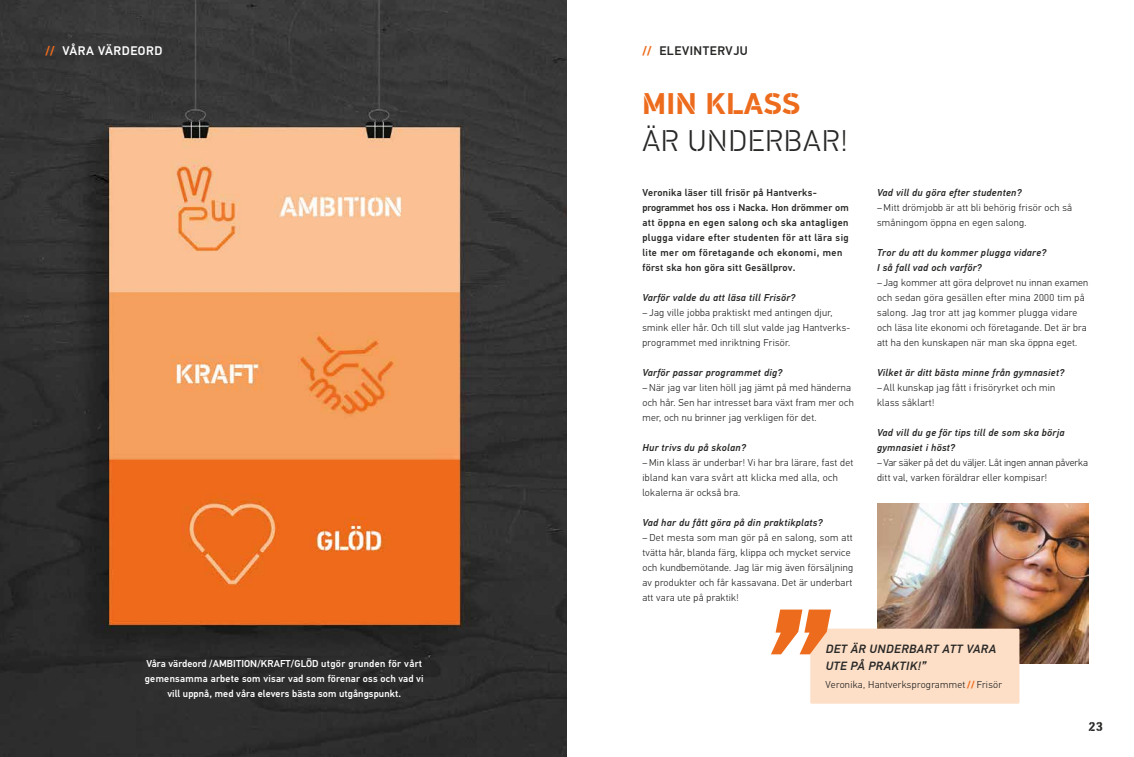
<style>
.page{position:relative;width:1134px;height:757px;background:#fff}
.page>*{position:absolute;margin:0;border:0;box-sizing:border-box;transform-origin:0 0}
.t1{font:300 30px "PFDIN Stencil";letter-spacing:.04em;color:#282827}
.t2{font:700 30px "PFDIN Stencil";letter-spacing:.02em;color:#ed6b1c}
.t3{font:700 13px "PFDIN Stencil";color:#282827}
.t4{font:500 12.5px "PFDIN Text Pro";letter-spacing:.04em;color:#fff}
.t5{font:500 12.5px "PFDIN Text Pro";letter-spacing:.04em;color:#282827}
.t6{font:italic 500 12px/17px "PFDIN Text Pro";letter-spacing:.04em;color:#282827}
.t7{font:300 10px/15px "PFDIN Text Pro";letter-spacing:.03em;color:#282827}
.t8{font:italic 500 10px/15px "PFDIN Text Pro";letter-spacing:.03em;color:#282827}
.t9{font:500 10px/15px "PFDIN Text Pro";letter-spacing:.04em;color:#282827}
.t10{font:500 10px/15px "PFDIN Text Pro";letter-spacing:.01em;color:#fff;text-align:center}
.t11{font:300 10px/15px "PFDIN Text Pro";color:#282827}
.s1{font-family:"PFDIN Stencil";font-weight:700;color:#ed6b1c}
</style>
<div class="page">
<img style="left:0;top:0;width:567px;height:757px">
<img style="left:877px;top:504px;width:212px;height:160px">
<div style="left:810px;top:629px;width:209px;height:75px;background:#fddec6"></div>
<svg style="left:771px;top:609px;width:60px;height:45px"></svg>
<p class="t4" style="left:45px;top:43px;width:118px"><span class="s1">//</span> VÅRA VÄRDEORD</p>
<p class="t10" style="left:145px;top:656px;width:280px">Våra värdeord /AMBITION/KRAFT/GLÖD utgör grunden för vårt gemensamma arbete som visar vad som förenar oss och vad vi vill uppnå, med våra elevers bästa som utgångspunkt.</p>
<p class="t5" style="left:642px;top:43px;width:107px"><span class="s1">//</span> ELEVINTERVJU</p>
<h1 class="t2" style="left:642px;top:86px;width:159px">MIN KLASS</h1>
<h1 class="t1" style="left:642px;top:124px;width:207px">ÄR UNDERBAR!</h1>
<p class="t9" style="left:642px;top:185px;width:208px">Veronika läser till frisör på Hantverks&shy;programmet hos oss i Nacka. Hon drömmer om att öppna en egen salong och ska antagligen plugga vidare efter studenten för att lära sig lite mer om företagande och ekonomi, men först ska hon göra sitt Gesällprov.</p>
<p class="t8" style="left:642px;top:290px;width:155px">Varför valde du att läsa till Frisör?</p>
<p class="t7" style="left:642px;top:305px;width:209px">– Jag ville jobba praktiskt med antingen djur, smink eller hår. Och till slut valde jag Hantverks&shy;programmet med inriktning Frisör.</p>
<p class="t8" style="left:642px;top:365px;width:142px">Varför passar programmet dig?</p>
<p class="t7" style="left:642px;top:380px;width:213px">– När jag var liten höll jag jämt på med händerna och hår. Sen har intresset bara växt fram mer och mer, och nu brinner jag verkligen för det.</p>
<p class="t8" style="left:642px;top:440px;width:105px">Hur trivs du på skolan?</p>
<p class="t7" style="left:642px;top:455px;width:212px">– Min klass är underbar! Vi har bra lärare, fast det ibland kan vara svårt att klicka med alla, och lokalerna är också bra.</p>
<p class="t8" style="left:642px;top:515px;width:182px">Vad har du fått göra på din praktikplats?</p>
<p class="t7" style="left:642px;top:530px;width:212px">– Det mesta som man gör på en salong, som att tvätta hår, blanda färg, klippa och mycket service och kundbemötande. Jag lär mig även försäljning av produkter och får kassavana. Det är underbart att vara ute på praktik!</p>
<p class="t8" style="left:877px;top:185px;width:146px">Vad vill du göra efter studenten?</p>
<p class="t7" style="left:877px;top:200px;width:196px">– Mitt drömjobb är att bli behörig frisör och så småningom öppna en egen salong.</p>
<p class="t8" style="left:877px;top:245px;width:171px">Tror du att du kommer plugga vidare?<br>I så fall vad och varför?</p>
<p class="t7" style="left:877px;top:275px;width:213px">– Jag kommer att göra delprovet nu innan examen och sedan göra gesällen efter mina 2000 tim på salong. Jag tror att jag kommer plugga vidare och läsa lite ekonomi och företagande. Det är bra att ha den kunskapen när man ska öppna eget.</p>
<p class="t8" style="left:877px;top:365px;width:189px">Vilket är ditt bästa minne från gymnasiet?</p>
<p class="t7" style="left:877px;top:380px;width:180px">– All kunskap jag fått i frisöryrket och min klass såklart!</p>
<p class="t8" style="left:877px;top:425px;width:189px">Vad vill du ge för tips till de som ska börja gymnasiet i höst?</p>
<p class="t11" style="left:877px;top:455px;width:212px">–Var säker på det du väljer. Låt ingen annan påverka ditt val, varken föräldrar eller kompisar!</p>
<p class="t6" style="left:826px;top:640px;width:172px">DET ÄR UNDERBART ATT VARA<br>UTE PÅ PRAKTIK!”</p>
<p class="t7" style="left:825px;top:678px;width:178px">Veronika, Hantverksprogrammet <span class="s1">//</span> Frisör</p>
<h2 class="t3" style="left:1088px;top:718px;width:16px">23</h2>
</div>
